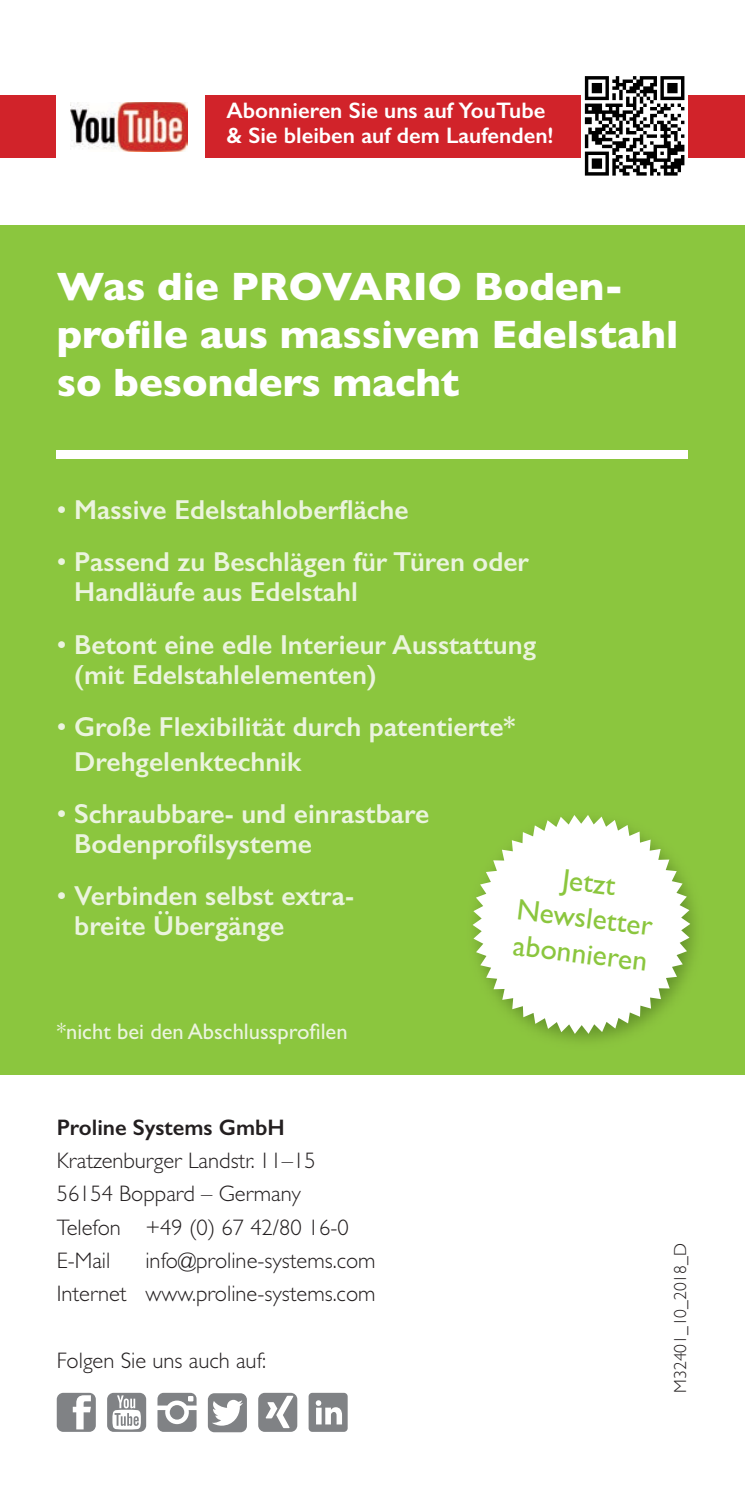
<style>
.page{position:relative;width:745px;height:1489px;background:#fff}
.page>*{position:absolute;margin:0;border:0;box-sizing:border-box;transform-origin:0 0}
.t1{font:700 40px/48px "Gill Sans";color:#fff}
.t2{font:29.75px/35.8px "Gill Sans";color:#8bc63e;text-align:center}
.t3{font:600 27.5px/30px "Gill Sans";color:#ebf4de}
.t4{font:300 22.5px/33.2px "Gill Sans";color:#231f20}
.t5{font:600 22.5px/25px "Gill Sans";color:#fff}
.t6{font:22.5px "Gill Sans";color:#ebf4de}
.t7{font:600 22.5px "Gill Sans";color:#231f20}
.t8{font:300 17.5px "Gill Sans";color:#231f20}
.s1{font-weight:400}
</style>
<div class="page">
<div style="left:0;top:225px;width:744px;height:849px;background:#8bc63e"></div>
<div style="left:57px;top:450px;width:630px;height:8px;background:#fff"></div>
<div style="left:206px;top:95px;width:538px;height:63px;background:#d1232a"></div>
<div style="left:0;top:95px;width:56px;height:63px;background:#d1232a"></div>
<img style="left:544px;top:892px;width:152px;height:150px">
<svg style="left:472px;top:815px;width:217px;height:218px;fill:#fff"></svg>
<div style="left:581px;top:73px;width:106px;height:106px;background:#fff"></div>
<svg style="left:584px;top:76px;width:100px;height:100px"></svg>
<img style="left:70px;top:102px;width:117px;height:49px">
<svg style="left:57px;top:1392px;width:39px;height:39px"></svg>
<svg style="left:157px;top:1392px;width:39px;height:39px"></svg>
<svg style="left:308px;top:1392px;width:39px;height:39px"></svg>
<svg style="left:208px;top:1393px;width:39px;height:38px"></svg>
<svg style="left:107px;top:1392px;width:39px;height:39px"></svg>
<svg style="left:258px;top:1392px;width:39px;height:39px"></svg>
<p class="t5" style="left:226px;top:98px;width:328px">Abonnieren Sie uns auf YouTube &amp; Sie bleiben auf dem Laufenden!</p>
<h1 class="t1" style="left:57px;top:262px;width:622px">Was die PROVARIO Boden&shy;profile aus massivem Edelstahl so besonders macht</h1>
<p class="t3" style="left:57px;top:494px;width:353px"><span class="s1">•</span> Massive Edelstahloberfläche</p>
<p class="t3" style="left:74px;top:547px;width:456px;text-indent:-17px"><span class="s1">•</span> Passend zu Beschlägen für Türen oder<br>Handläufe aus Edelstahl</p>
<p class="t3" style="left:74px;top:629px;width:463px;text-indent:-18px"><span class="s1">•</span> Betont eine edle Interieur Ausstattung (mit Edelstahlelementen)</p>
<p class="t3" style="left:74px;top:708px;width:442px;line-height:35px;text-indent:-17px"><span class="s1">•</span> Große Flexibilität durch patentierte*<br>Drehgelenktechnik</p>
<p class="t3" style="left:74px;top:798px;width:356px;text-indent:-18px"><span class="s1">•</span> Schraubbare- und einrastbare<br>Bodenprofilsysteme</p>
<p class="t3" style="left:74px;top:880px;width:281px;text-indent:-18px"><span class="s1">•</span> Verbinden selbst extra&shy;breite Übergänge</p>
<p class="t2" style="left:523px;top:855px;width:138px;rotate:7deg">Jetzt<br>N ew sletter abonnieren</p>
<p class="t6" style="left:57px;top:1018px;width:292px">*nicht bei den Abschlussprofilen</p>
<p class="t7" style="left:57px;top:1113px;width:229px">Proline Systems GmbH</p>
<p class="t4" style="left:57px;top:1142px;width:293px">Kratzenburger Landstr. 11–15<br>56154 Boppard – Germany<br>Telefon +49 (0) 67 42/80 16-0<br>E-Mail</p>
<p class="t4" style="left:57px;top:1242px;width:320px;text-align:right">info@proline-systems.com<br>Internet www.proline-systems.com</p>
<p class="t4" style="left:57px;top:1342px;width:211px">Folgen Sie uns auch auf:</p>
<p class="t8" style="left:666px;top:1392px;width:151px;rotate:-90deg">M32401_10_2018_D</p>
</div>
